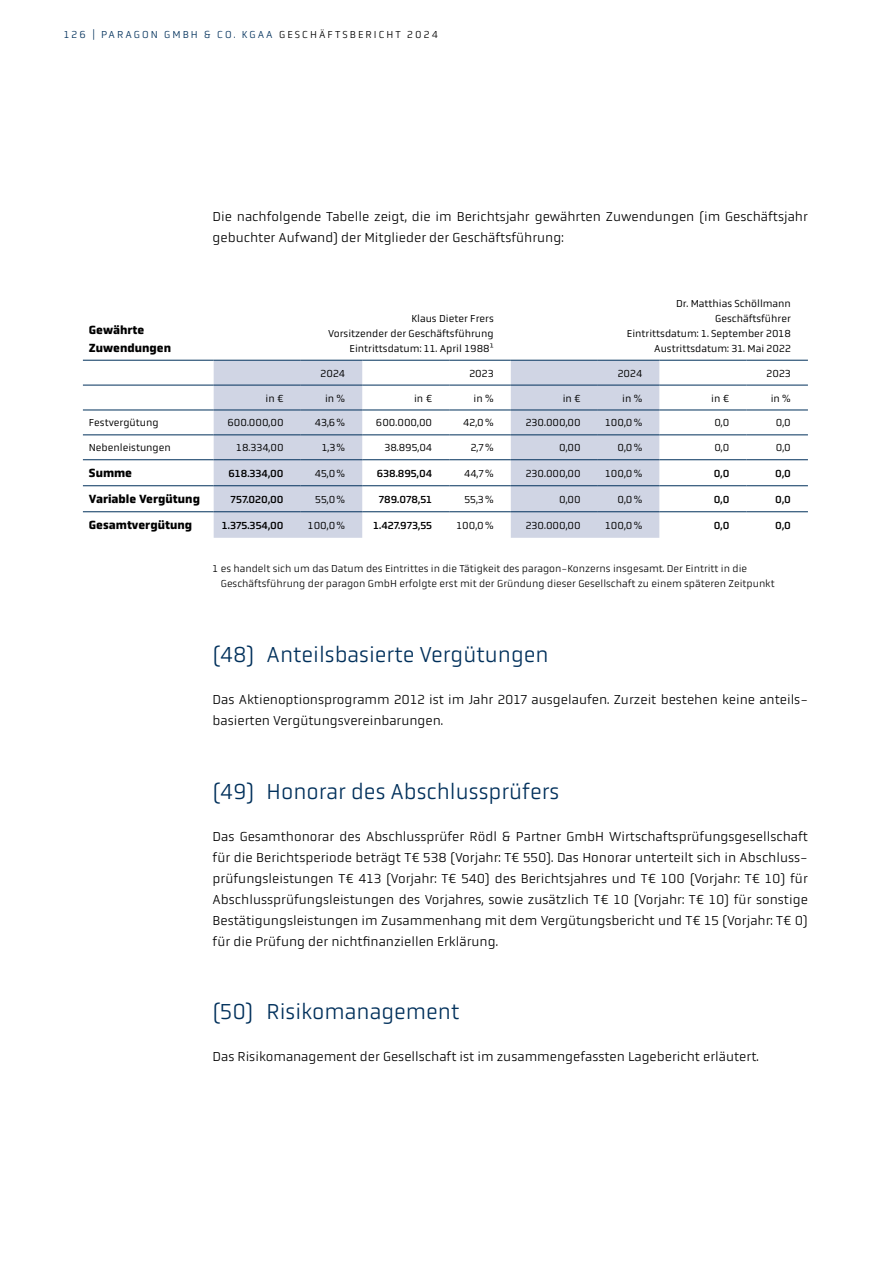
<style>
.page{position:relative;width:893px;height:1263px;background:#fff}
.page>*{position:absolute;margin:0;border:0;box-sizing:border-box;transform-origin:0 0}
.t1{font:300 22.5px "Obvia";color:#00305b}
.t2{font:300 13.5px/21px "Obvia";color:#000}
.t3{font:700 12px/18px "Obvia";color:#000}
.t4{font:10.5px/15px "Obvia";color:#000;text-align:right}
.t5{font:300 10.5px/15px "Obvia";color:#000}
.t6{font:10.5px "Obvia";color:#000}
.t7{font:300 10.5px "Obvia";letter-spacing:.195em;color:#00305b}
.s1{color:#000}
</style>
<div class="page">
<svg style="left:214px;top:361px;width:445px;height:177px;fill:#d0d5e4"></svg>
<hr style="left:83px;top:459px;width:131px;height:1px;background:#00305b">
<hr style="left:83px;top:485px;width:131px;height:1px;background:#00305b">
<hr style="left:83px;top:511px;width:131px;height:1px;background:#00305b">
<hr style="left:214px;top:459px;width:87px;height:1px;background:#00305b">
<hr style="left:301px;top:459px;width:61px;height:1px;background:#00305b">
<hr style="left:362px;top:459px;width:87px;height:1px;background:#00305b">
<hr style="left:214px;top:485px;width:87px;height:1px;background:#00305b">
<hr style="left:301px;top:485px;width:61px;height:1px;background:#00305b">
<hr style="left:362px;top:485px;width:87px;height:1px;background:#00305b">
<hr style="left:214px;top:511px;width:87px;height:1px;background:#00305b">
<hr style="left:301px;top:511px;width:61px;height:1px;background:#00305b">
<hr style="left:362px;top:511px;width:87px;height:1px;background:#00305b">
<hr style="left:449px;top:459px;width:62px;height:1px;background:#00305b">
<hr style="left:511px;top:459px;width:87px;height:1px;background:#00305b">
<hr style="left:449px;top:485px;width:62px;height:1px;background:#00305b">
<hr style="left:511px;top:485px;width:87px;height:1px;background:#00305b">
<hr style="left:449px;top:511px;width:62px;height:1px;background:#00305b">
<hr style="left:511px;top:511px;width:87px;height:1px;background:#00305b">
<hr style="left:598px;top:459px;width:61px;height:1px;background:#00305b">
<hr style="left:659px;top:459px;width:87px;height:1px;background:#00305b">
<hr style="left:746px;top:459px;width:62px;height:1px;background:#00305b">
<hr style="left:598px;top:485px;width:61px;height:1px;background:#00305b">
<hr style="left:659px;top:485px;width:87px;height:1px;background:#00305b">
<hr style="left:746px;top:485px;width:62px;height:1px;background:#00305b">
<hr style="left:598px;top:511px;width:61px;height:1px;background:#00305b">
<hr style="left:659px;top:511px;width:87px;height:1px;background:#00305b">
<hr style="left:746px;top:511px;width:62px;height:1px;background:#00305b">
<hr style="left:83px;top:410px;width:131px;height:1px;background:#00305b">
<hr style="left:214px;top:410px;width:87px;height:1px;background:#00305b">
<hr style="left:301px;top:410px;width:61px;height:1px;background:#00305b">
<hr style="left:362px;top:410px;width:87px;height:1px;background:#00305b">
<hr style="left:449px;top:410px;width:62px;height:1px;background:#00305b">
<hr style="left:511px;top:410px;width:87px;height:1px;background:#00305b">
<hr style="left:598px;top:410px;width:61px;height:1px;background:#00305b">
<hr style="left:659px;top:410px;width:87px;height:1px;background:#00305b">
<hr style="left:746px;top:410px;width:62px;height:1px;background:#00305b">
<hr style="left:83px;top:385px;width:131px;height:1px;background:#00305b">
<hr style="left:214px;top:385px;width:87px;height:1px;background:#00305b">
<hr style="left:301px;top:385px;width:61px;height:1px;background:#00305b">
<hr style="left:362px;top:385px;width:87px;height:1px;background:#00305b">
<hr style="left:449px;top:385px;width:62px;height:1px;background:#00305b">
<hr style="left:511px;top:385px;width:87px;height:1px;background:#00305b">
<hr style="left:598px;top:385px;width:61px;height:1px;background:#00305b">
<hr style="left:659px;top:385px;width:87px;height:1px;background:#00305b">
<hr style="left:746px;top:385px;width:62px;height:1px;background:#00305b">
<hr style="left:83px;top:360px;width:131px;height:1px;background:#00305b">
<hr style="left:214px;top:360px;width:87px;height:1px;background:#00305b">
<hr style="left:301px;top:360px;width:61px;height:1px;background:#00305b">
<hr style="left:362px;top:360px;width:87px;height:1px;background:#00305b">
<hr style="left:449px;top:360px;width:62px;height:1px;background:#00305b">
<hr style="left:511px;top:360px;width:87px;height:1px;background:#00305b">
<hr style="left:598px;top:360px;width:61px;height:1px;background:#00305b">
<hr style="left:659px;top:360px;width:87px;height:1px;background:#00305b">
<hr style="left:746px;top:360px;width:62px;height:1px;background:#00305b">
<hr style="left:83px;top:435px;width:131px;height:1px;background:#00305b">
<hr style="left:214px;top:435px;width:87px;height:1px;background:#00305b">
<hr style="left:301px;top:435px;width:61px;height:1px;background:#00305b">
<hr style="left:362px;top:435px;width:87px;height:1px;background:#00305b">
<hr style="left:449px;top:435px;width:62px;height:1px;background:#00305b">
<hr style="left:511px;top:435px;width:87px;height:1px;background:#00305b">
<hr style="left:598px;top:435px;width:61px;height:1px;background:#00305b">
<hr style="left:659px;top:435px;width:87px;height:1px;background:#00305b">
<hr style="left:746px;top:435px;width:62px;height:1px;background:#00305b">
<p class="t7" style="left:64px;top:28px;width:376px">126 | PARAGON GMBH &amp; CO. KGAA <span class="s1">GESCHÄFTSBERICHT 2024</span></p>
<p class="t2" style="left:213px;top:206px;width:597px">Die nachfolgende Tabelle zeigt, die im Berichtsjahr gewährten Zuwendungen (im Geschäftsjahr gebuchter Aufwand) der Mitglieder der Geschäftsführung:</p>
<p class="t3" style="left:89px;top:321px;width:84px">Gewährte<br>Zuwendungen</p>
<p class="t4" style="left:328px;top:311px;width:167px">Klaus Dieter Frers<br>Vorsitzender der Geschäftsführung<br>Eintrittsdatum: 11. April 19881</p>
<p class="t4" style="left:627px;top:296px;width:166px">Dr. Matthias Schöllmann<br>Geschäftsführer<br>Eintrittsdatum: 1. September 2018<br>Austrittsdatum: 31. Mai 2022</p>
<p class="t4" style="left:321px;top:366px;width:26px">2024</p>
<p class="t4" style="left:469px;top:366px;width:26px">2023</p>
<p class="t4" style="left:618px;top:366px;width:26px">2024</p>
<p class="t4" style="left:766px;top:366px;width:26px">2023</p>
<p class="t4" style="left:266px;top:390px;width:20px">in €</p>
<p class="t4" style="left:325px;top:390px;width:22px">in %</p>
<p class="t4" style="left:414px;top:390px;width:20px">in €</p>
<p class="t4" style="left:474px;top:390px;width:22px">in %</p>
<p class="t4" style="left:563px;top:390px;width:20px">in €</p>
<p class="t4" style="left:622px;top:390px;width:22px">in %</p>
<p class="t4" style="left:711px;top:390px;width:20px">in €</p>
<p class="t4" style="left:771px;top:390px;width:22px">in %</p>
<p class="t4" style="left:89px;top:415px;width:71px">Festvergütung</p>
<p class="t4" style="left:227px;top:415px;width:58px">600.000,00</p>
<p class="t4" style="left:315px;top:415px;width:32px">43,6%</p>
<p class="t4" style="left:376px;top:415px;width:58px">600.000,00</p>
<p class="t4" style="left:463px;top:415px;width:32px">42,0%</p>
<p class="t4" style="left:526px;top:415px;width:57px">230.000,00</p>
<p class="t4" style="left:605px;top:415px;width:39px">100,0%</p>
<p class="t4" style="left:714px;top:415px;width:17px">0,0</p>
<p class="t4" style="left:776px;top:415px;width:17px">0,0</p>
<p class="t4" style="left:89px;top:440px;width:83px">Nebenleistungen</p>
<p class="t4" style="left:236px;top:440px;width:49px">18.334,00</p>
<p class="t4" style="left:322px;top:440px;width:25px">1,3%</p>
<p class="t4" style="left:384px;top:440px;width:49px">38.895,04</p>
<p class="t4" style="left:471px;top:440px;width:25px">2,7%</p>
<p class="t4" style="left:559px;top:440px;width:23px">0,00</p>
<p class="t4" style="left:617px;top:440px;width:26px">0,0%</p>
<p class="t4" style="left:714px;top:440px;width:17px">0,0</p>
<p class="t4" style="left:776px;top:440px;width:17px">0,0</p>
<p class="t3" style="left:89px;top:464px;width:45px">Summe</p>
<p class="t6" style="left:228px;top:467px;width:57px">618.334,00</p>
<p class="t4" style="left:315px;top:466px;width:32px">45,0%</p>
<p class="t6" style="left:377px;top:467px;width:57px">638.895,04</p>
<p class="t4" style="left:464px;top:466px;width:31px">44,7%</p>
<p class="t4" style="left:526px;top:466px;width:57px">230.000,00</p>
<p class="t4" style="left:605px;top:466px;width:39px">100,0%</p>
<p class="t6" style="left:714px;top:467px;width:17px">0,0</p>
<p class="t6" style="left:775px;top:467px;width:17px">0,0</p>
<p class="t3" style="left:89px;top:490px;width:113px">Variable Vergütung</p>
<p class="t6" style="left:231px;top:493px;width:55px">757.020,00</p>
<p class="t4" style="left:315px;top:492px;width:32px">55,0%</p>
<p class="t6" style="left:379px;top:493px;width:55px">789.078,51</p>
<p class="t4" style="left:464px;top:492px;width:31px">55,3%</p>
<p class="t4" style="left:559px;top:492px;width:23px">0,00</p>
<p class="t4" style="left:617px;top:492px;width:26px">0,0%</p>
<p class="t6" style="left:714px;top:493px;width:17px">0,0</p>
<p class="t6" style="left:775px;top:493px;width:17px">0,0</p>
<p class="t3" style="left:89px;top:516px;width:105px">Gesamtvergütung</p>
<p class="t6" style="left:222px;top:519px;width:63px">1.375.354,00</p>
<p class="t4" style="left:308px;top:518px;width:39px">100,0%</p>
<p class="t6" style="left:373px;top:519px;width:61px">1.427.973,55</p>
<p class="t4" style="left:456px;top:518px;width:39px">100,0%</p>
<p class="t4" style="left:526px;top:518px;width:57px">230.000,00</p>
<p class="t4" style="left:605px;top:518px;width:39px">100,0%</p>
<p class="t6" style="left:714px;top:519px;width:17px">0,0</p>
<p class="t6" style="left:775px;top:519px;width:17px">0,0</p>
<p class="t5" style="left:221px;top:561px;width:555px;text-indent:-8px">1 es handelt sich um das Datum des Eintrittes in die Tätigkeit des paragon-Konzerns insgesamt. Der Eintritt in die<br>Geschäftsführung der paragon GmbH erfolgte erst mit der Gründung dieser Gesellschaft zu einem späteren Zeitpunkt</p>
<h1 class="t1" style="left:213px;top:642px;width:338px">(48) Anteilsbasierte Vergütungen</h1>
<p class="t2" style="left:213px;top:689px;width:597px">Das Aktienoptionsprogramm 2012 ist im Jahr 2017 ausgelaufen. Zurzeit bestehen keine anteils&shy;basierten Vergütungsvereinbarungen.</p>
<h1 class="t1" style="left:213px;top:778px;width:348px">(49) Honorar des Abschlussprüfers</h1>
<p class="t2" style="left:213px;top:826px;width:597px;text-align:justify">Das Gesamthonorar des Abschlussprüfer Rödl &amp; Partner GmbH Wirtschaftsprüfungsgesellschaft für die Berichtsperiode beträgt T€ 538 (Vorjahr: T€ 550). Das Honorar unterteilt sich in Abschluss&shy;prüfungsleistungen T€ 413 (Vorjahr: T€ 540) des Berichtsjahres und T€ 100 (Vorjahr: T€ 10) für Abschlussprüfungsleistungen des Vorjahres, sowie zusätzlich T€ 10 (Vorjahr: T€ 10) für sonstige Bestätigungsleistungen im Zusammenhang mit dem Vergütungsbericht und T€ 15 (Vorjahr: T€ 0) für die Prüfung der nichtfinanziellen Erklärung.</p>
<h1 class="t1" style="left:213px;top:999px;width:248px">(50) Risikomanagement</h1>
<p class="t2" style="left:213px;top:1046px;width:548px">Das Risikomanagement der Gesellschaft ist im zusammengefassten Lagebericht erläutert.</p>
</div>
